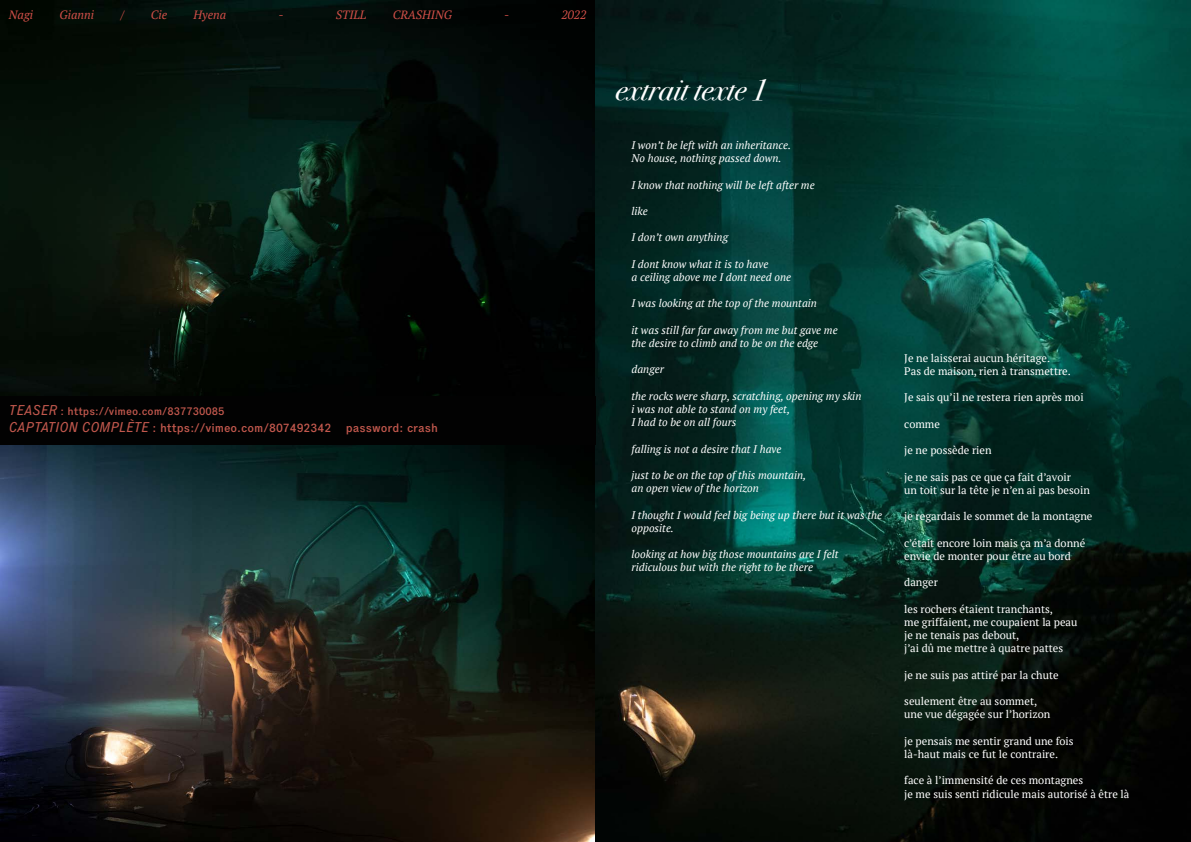
<style>
.page{position:relative;width:1191px;height:842px;background:#fff}
.page>*{position:absolute;margin:0;border:0;box-sizing:border-box;transform-origin:0 0}
.t1{font:italic 30px "Bodoni Svty Two ITCTT";color:#fff}
.t2{font:500 12px "Executive";color:#c2584d}
.t3{font:italic 12px "PT Serif";color:#d14f48}
.t4{font:11px/13.2px "PT Serif";color:#fff}
.t5{font:italic 11px/13.2px "PT Serif";color:#fff}
.t6{font:500 11px "Executive";color:#c2584d}
.s1{font-weight:400;font-style:italic;font-size:14px}
</style>
<div class="page">
<img style="left:0;top:445px;width:595px;height:397px">
<img style="left:0;top:0;width:595px;height:397px">
<img style="left:595px;top:0;width:596px;height:842px">
<div style="left:0;top:397px;width:595px;height:48px;background:#020202"></div>
<p class="t3" style="left:9px;top:7px;width:26px">Nagi</p>
<p class="t3" style="left:60px;top:7px;width:36px">Gianni</p>
<p class="t3" style="left:120px;top:7px;width:6px">/</p>
<p class="t3" style="left:151px;top:7px;width:18px">Cie</p>
<p class="t3" style="left:194px;top:7px;width:34px">Hyena</p>
<p class="t3" style="left:278px;top:7px;width:7px">-</p>
<p class="t3" style="left:336px;top:7px;width:32px">STILL</p>
<p class="t3" style="left:393px;top:7px;width:61px">CRASHING</p>
<p class="t3" style="left:504px;top:7px;width:7px">-</p>
<p class="t3" style="left:561px;top:7px;width:27px">2022</p>
<p class="t6" style="left:9px;top:405px;width:217px"><span class="s1">TEASER</span> : https://vimeo.com/837730085</p>
<p class="t2" style="left:9px;top:421px;width:430px"><span class="s1">CAPTATION COMPLÈTE</span> : https://vimeo.com/807492342 password: crash</p>
<h1 class="t1" style="left:615px;top:63px;width:153px">extrait texte 1</h1>
<p class="t5" style="left:631px;top:138px;width:161px">I won’t be left with an inheritance.<br>No house, nothing passed down.</p>
<p class="t5" style="left:631px;top:178px;width:185px">I know that nothing will be left after me</p>
<p class="t5" style="left:631px;top:204px;width:18px">like</p>
<p class="t5" style="left:631px;top:231px;width:98px">I don’t own anything</p>
<p class="t5" style="left:631px;top:257px;width:161px">I dont know what it is to have<br>a ceiling above me I dont need one</p>
<p class="t5" style="left:631px;top:297px;width:187px">I was looking at the top of the mountain</p>
<p class="t5" style="left:631px;top:323px;width:208px">it was still far far away from me but gave me the desire to climb and to be on the edge</p>
<p class="t5" style="left:631px;top:363px;width:34px">danger</p>
<p class="t5" style="left:631px;top:389px;width:231px">the rocks were sharp, scratching, opening my skin i was not able to stand on my feet,<br>I had to be on all fours</p>
<p class="t5" style="left:631px;top:442px;width:151px">falling is not a desire that I have</p>
<p class="t5" style="left:631px;top:468px;width:176px">just to be on the top of this mountain, an open view of the horizon</p>
<p class="t5" style="left:631px;top:508px;width:252px">I thought I would feel big being up there but it was the opposite.</p>
<p class="t5" style="left:631px;top:548px;width:208px">looking at how big those mountains are I felt ridiculous but with the right to be there</p>
<p class="t4" style="left:904px;top:351px;width:168px">Je ne laisserai aucun héritage.<br>Pas de maison, rien à transmettre.</p>
<p class="t4" style="left:904px;top:391px;width:181px">Je sais qu’il ne restera rien après moi</p>
<p class="t4" style="left:904px;top:417px;width:37px">comme</p>
<p class="t4" style="left:904px;top:444px;width:89px">je ne possède rien</p>
<p class="t4" style="left:904px;top:470px;width:187px">je ne sais pas ce que ça fait d’avoir<br>un toit sur la tête je n’en ai pas besoin</p>
<p class="t4" style="left:904px;top:510px;width:190px">je regardais le sommet de la montagne</p>
<p class="t4" style="left:904px;top:536px;width:182px">c’était encore loin mais ça m’a donné envie de monter pour être au bord</p>
<p class="t4" style="left:904px;top:576px;width:35px">danger</p>
<p class="t4" style="left:904px;top:602px;width:175px">les rochers étaient tranchants,<br>me griffaient, me coupaient la peau je ne tenais pas debout,<br>j’ai dû me mettre à quatre pattes</p>
<p class="t4" style="left:904px;top:668px;width:156px">je ne suis pas attiré par la chute</p>
<p class="t4" style="left:904px;top:694px;width:148px">seulement être au sommet, une vue dégagée sur l’horizon</p>
<p class="t4" style="left:904px;top:734px;width:171px">je pensais me sentir grand une fois là-haut mais ce fut le contraire.</p>
<p class="t4" style="left:904px;top:774px;width:227px">face à l’immensité de ces montagnes<br>je me suis senti ridicule mais autorisé à être là</p>
</div>
